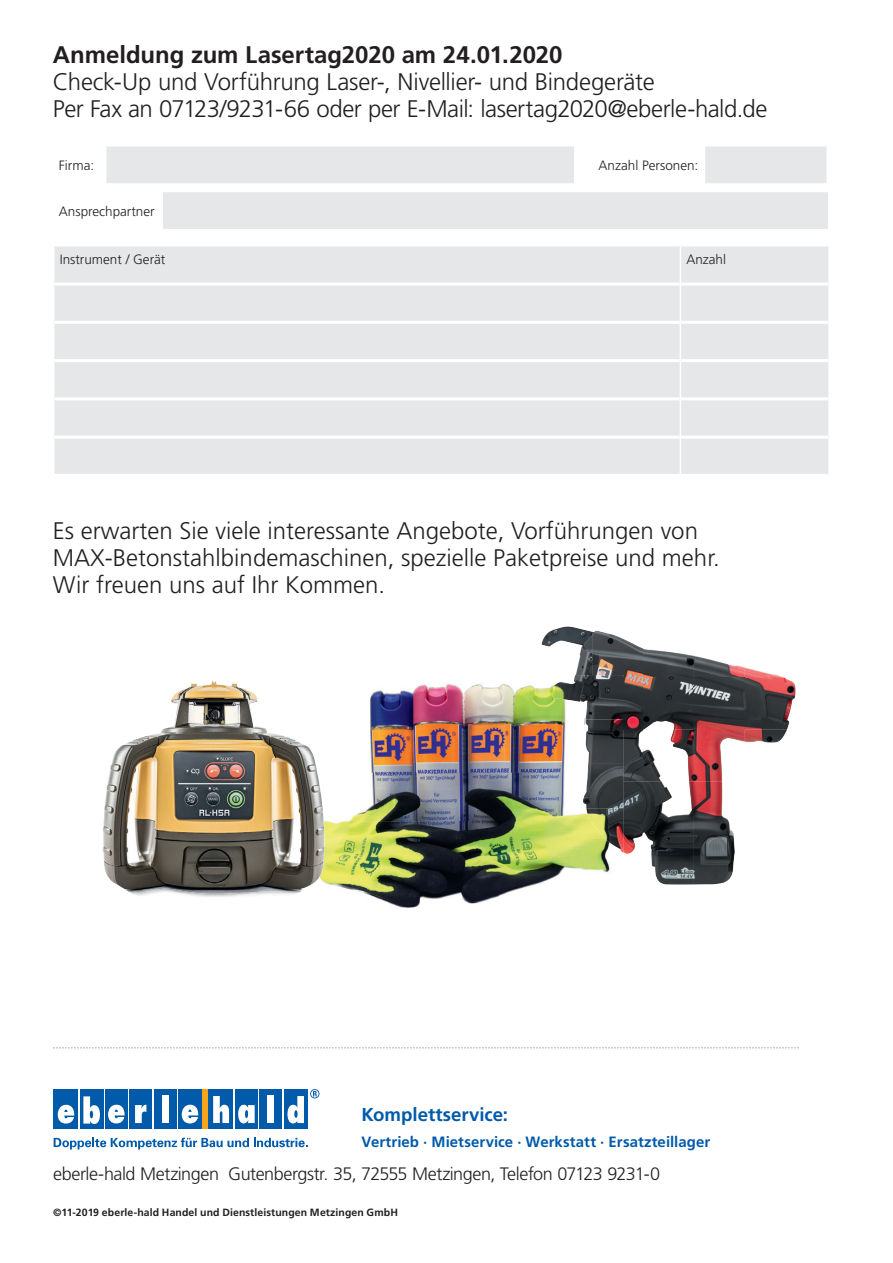
<style>
.page{position:relative;width:893px;height:1263px;background:#fff}
.page>*{position:absolute;margin:0;border:0;box-sizing:border-box;transform-origin:0 0}
.t1{font:300 24px/27px "Frutiger LT Std";color:#231f20}
.t2{font:700 24px "Frutiger LT Std";color:#231f20}
.t3{font:700 18.6px "Frutiger LT Std";letter-spacing:-.005em;color:#015aaa}
.t4{font:300 18px "Frutiger LT Std";letter-spacing:-.025em;color:#231f20}
.t5{font:700 14.85px "Frutiger LT Std";letter-spacing:.005em;color:#015aaa}
.t6{font:300 13.5px "Frutiger LT Std";color:#231f20}
.t7{font:700 10.5px "Frutiger LT Std";letter-spacing:.01em;color:#231f20}
</style>
<div class="page">
<img style="left:541px;top:626px;width:51px;height:49px">
<img style="left:592px;top:630px;width:51px;height:48px">
<img style="left:643px;top:648px;width:51px;height:30px">
<img style="left:694px;top:656px;width:51px;height:22px">
<img style="left:745px;top:667px;width:40px;height:11px">
<img style="left:623px;top:678px;width:172px;height:52px">
<img style="left:623px;top:730px;width:122px;height:51px">
<img style="left:745px;top:730px;width:42px;height:13px">
<img style="left:623px;top:781px;width:110px;height:52px">
<img style="left:623px;top:833px;width:20px;height:21px">
<img style="left:645px;top:833px;width:90px;height:51px">
<svg style="left:107px;top:146px;width:720px;height:37px"></svg>
<div style="left:163px;top:191px;width:665px;height:39px;background:#e6e7e9"></div>
<hr style="left:163px;top:191px;width:665px;height:1px;background:#fff">
<hr style="left:163px;top:229px;width:665px;height:1px;background:#fff">
<div style="left:54px;top:246px;width:774px;height:228px;background:#e6e7e9"></div>
<hr style="left:54px;top:283px;width:626px;height:3px;background:#fff">
<hr style="left:681px;top:283px;width:147px;height:3px;background:#fff">
<hr style="left:54px;top:321px;width:626px;height:3px;background:#fff">
<hr style="left:681px;top:321px;width:147px;height:3px;background:#fff">
<hr style="left:54px;top:359px;width:626px;height:3px;background:#fff">
<hr style="left:681px;top:359px;width:147px;height:3px;background:#fff">
<hr style="left:54px;top:397px;width:626px;height:3px;background:#fff">
<hr style="left:681px;top:397px;width:147px;height:3px;background:#fff">
<hr style="left:54px;top:436px;width:626px;height:3px;background:#fff">
<hr style="left:681px;top:436px;width:147px;height:3px;background:#fff">
<hr style="left:680px;top:246px;width:1px;height:38px;background:#fff">
<hr style="left:680px;top:284px;width:1px;height:38px;background:#fff">
<hr style="left:680px;top:322px;width:1px;height:39px;background:#fff">
<hr style="left:680px;top:361px;width:1px;height:38px;background:#fff">
<hr style="left:680px;top:399px;width:1px;height:38px;background:#fff">
<hr style="left:680px;top:437px;width:1px;height:37px;background:#fff">
<svg style="left:53px;top:1047px;width:746px;height:1px"></svg>
<img style="left:370px;top:684px;width:196px;height:89px">
<img style="left:573px;top:813px;width:37px;height:59px">
<img style="left:324px;top:773px;width:198px;height:49px">
<img style="left:522px;top:773px;width:51px;height:116px">
<img style="left:324px;top:822px;width:198px;height:86px">
<img style="left:552px;top:675px;width:71px;height:44px">
<img style="left:583px;top:719px;width:40px;height:89px">
<img style="left:586px;top:808px;width:37px;height:45px">
<div style="left:80px;top:1089px;width:23px;height:40px;background:#015aaa"></div>
<svg style="left:83px;top:1096px;width:17px;height:28px"></svg>
<div style="left:154px;top:1089px;width:22px;height:40px;background:#015aaa"></div>
<div style="left:162px;top:1096px;width:7px;height:27px;background:#fff"></div>
<div style="left:129px;top:1089px;width:23px;height:40px;background:#015aaa"></div>
<svg style="left:135px;top:1104px;width:11px;height:19px"></svg>
<div style="left:202px;top:1089px;width:6px;height:40px;background:#f9a51b"></div>
<div style="left:260px;top:1089px;width:22px;height:40px;background:#015aaa"></div>
<div style="left:268px;top:1096px;width:6px;height:27px;background:#fff"></div>
<div style="left:208px;top:1089px;width:25px;height:40px;background:#015aaa"></div>
<svg style="left:213px;top:1096px;width:16px;height:27px"></svg>
<div style="left:235px;top:1089px;width:23px;height:40px;background:#015aaa"></div>
<div style="left:284px;top:1089px;width:24px;height:40px;background:#015aaa"></div>
<svg style="left:287px;top:1096px;width:17px;height:27px"></svg>
<svg style="left:54px;top:1138px;width:253px;height:11px"></svg>
<svg style="left:238px;top:1105px;width:17px;height:18px"></svg>
<div style="left:54px;top:1089px;width:24px;height:40px;background:#015aaa"></div>
<svg style="left:58px;top:1105px;width:16px;height:18px"></svg>
<div style="left:105px;top:1089px;width:23px;height:40px;background:#015aaa"></div>
<svg style="left:108px;top:1105px;width:17px;height:18px"></svg>
<div style="left:178px;top:1089px;width:24px;height:40px;background:#015aaa"></div>
<svg style="left:182px;top:1105px;width:16px;height:18px"></svg>
<svg style="left:310px;top:1089px;width:9px;height:9px"></svg>
<img style="left:102px;top:680px;width:222px;height:212px">
<img style="left:102px;top:888px;width:28px;height:4px">
<img style="left:130px;top:888px;width:170px;height:9px">
<p class="t2" style="left:53px;top:41px;width:511px">Anmeldung zum Lasertag2020 am 24.01.2020</p>
<p class="t1" style="left:53px;top:69px;width:716px">Check-Up und Vorführung Laser-, Nivellier- und Bindegeräte<br>Per Fax an 07123/9231-66 oder per E-Mail: lasertag2020@eberle-hald.de</p>
<p class="t6" style="left:59px;top:158px;width:37px">Firma:</p>
<p class="t6" style="left:599px;top:158px;width:101px">Anzahl Personen:</p>
<p class="t6" style="left:59px;top:203px;width:97px">Ansprechpartner</p>
<p class="t6" style="left:60px;top:252px;width:107px">Instrument / Gerät</p>
<p class="t6" style="left:686px;top:252px;width:41px">Anzahl</p>
<p class="t1" style="left:53px;top:517px;width:668px">Es erwarten Sie viele interessante Angebote, Vorführungen von<br>MAX-Betonstahlbindemaschinen, spezielle Paketpreise und mehr.<br>Wir freuen uns auf Ihr Kommen.</p>
<p class="t3" style="left:361px;top:1103px;width:148px">Komplettservice:</p>
<p class="t5" style="left:361px;top:1133px;width:350px">Vertrieb · Mietservice · Werkstatt · Ersatzteillager</p>
<p class="t4" style="left:53px;top:1164px;width:608px">eberle-hald Metzingen Gutenbergstr. 35, 72555 Metzingen, Telefon 07123 9231-0</p>
<p class="t7" style="left:53px;top:1206px;width:346px">©11-2019 eberle-hald Handel und Dienstleistungen Metzingen GmbH</p>
</div>
